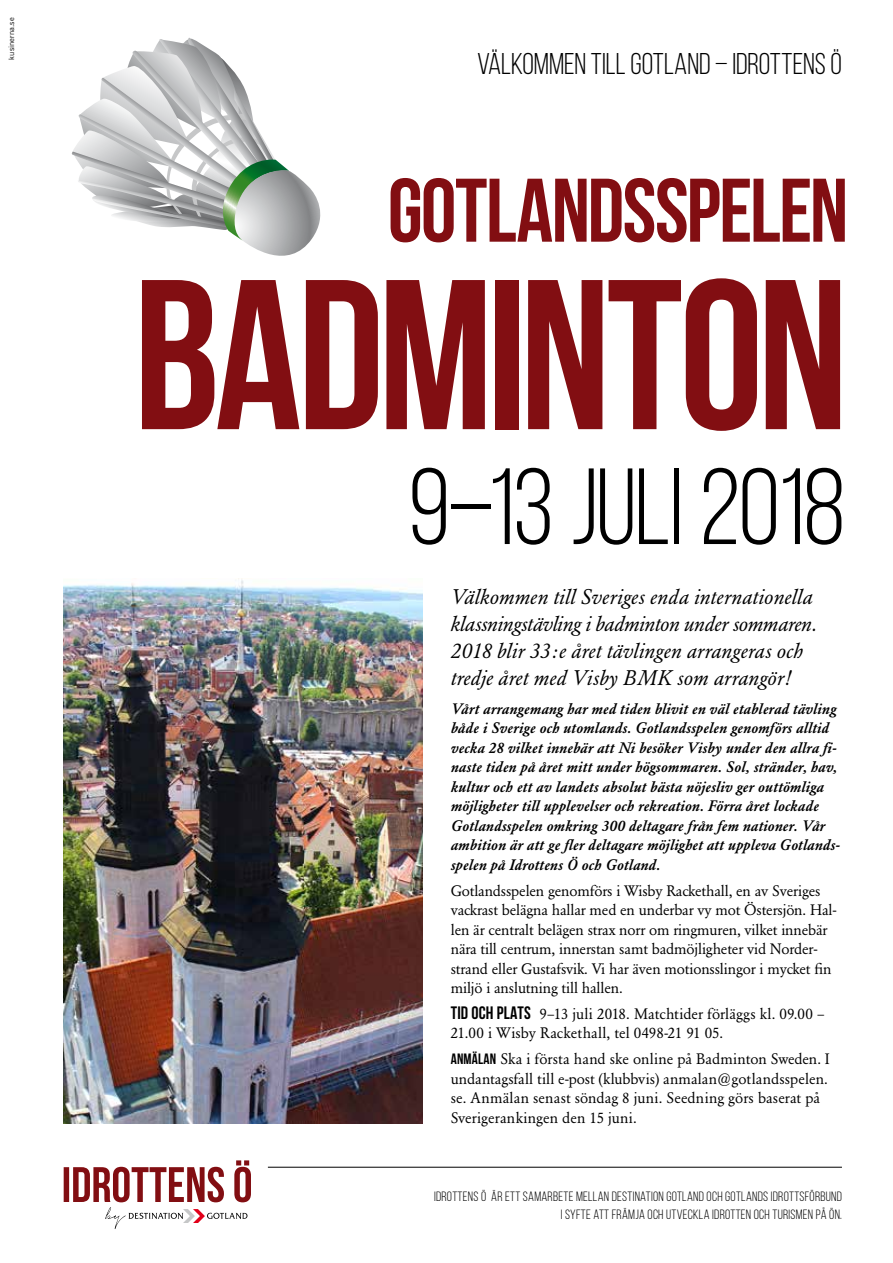
<style>
.page{position:relative;width:893px;height:1263px;background:#fff}
.page>*{position:absolute;margin:0;border:0;box-sizing:border-box;transform-origin:0 0}
.t1{font:700 213px "Bebas Neue";letter-spacing:-.025em;color:#820e12}
.t2{font:108px "Bebas Neue";letter-spacing:-.015em;color:#000}
.t3{font:700 90px "Bebas Neue";letter-spacing:-.02em;color:#820e12}
.t4{font:30px "Bebas Neue";color:#000}
.t5{font:italic 21px/27px "Garamond BE";letter-spacing:.01em;color:#000}
.t6{font:15px/19.5px "Garamond BE";letter-spacing:-.01em;color:#000}
.t7{font:italic 500 15px/19.5px "Garamond BE";letter-spacing:.015em;color:#000}
.t8{font:13.5px/18px "Bebas Neue";letter-spacing:.02em;color:#000;text-align:right}
.t9{font:7.5px "Trade Gothic";letter-spacing:.01em;color:#000}
.s1{font-family:"Bebas Neue";font-weight:700;font-size:18px}
.s2{font-family:"Bebas Neue";font-weight:700}
</style>
<div class="page">
<hr style="left:268px;top:1167px;width:574px;height:1px;background:#000">
<svg style="left:64px;top:1160px;width:187px;height:69px"></svg>
<svg style="left:72px;top:38px;width:249px;height:218px"></svg>
<img style="left:64px;top:580px;width:358px;height:543px">
<p class="t9" style="left:7px;top:60px;width:43px;rotate:-90deg">kusinerna.se</p>
<h3 class="t4" style="left:477px;top:47px;width:366px">VÄLKOMMEN TILL GOTLAND – IDROTTENS Ö</h3>
<h3 class="t3" style="left:388px;top:161px;width:462px">GOTLANDSSPELEN</h3>
<h1 class="t1" style="left:133px;top:239px;width:716px">BADMINTON</h1>
<h2 class="t2" style="left:409px;top:449px;width:438px">9–13 JULI 2018</h2>
<h3 class="t5" style="left:451px;top:583px;width:368px">Välkommen till Sveriges enda internationella klassningstävling i badminton under sommaren.<br>2018 blir 33:e året tävlingen arrangeras och tredje året med Visby BMK som arrangör!</h3>
<p class="t7" style="left:451px;top:699px;width:391px">Vårt arrangemang har med tiden blivit en väl etablerad tävling både i Sverige och utomlands. Gotlandsspelen genomförs alltid vecka 28 vilket innebär att Ni besöker Visby under den allra fi&shy;naste tiden på året mitt under högsommaren. Sol, stränder, hav, kultur och ett av landets absolut bästa nöjesliv ger outtömliga möjligheter till upplevelser och rekreation. Förra året lockade Gotlandsspelen omkring 300 deltagare från fem nationer. Vår ambition är att ge fler deltagare möjlighet att uppleva Gotlands&shy;spelen på Idrottens Ö och Gotland.</p>
<p class="t6" style="left:451px;top:881px;width:387px">Gotlandsspelen genomförs i Wisby Rackethall, en av Sveriges vackrast belägna hallar med en underbar vy mot Östersjön. Hal&shy;len är centralt belägen strax norr om ringmuren, vilket innebär nära till centrum, innerstan samt badmöjligheter vid Norder&shy;strand eller Gustafsvik. Vi har även motionsslingor i mycket fin miljö i anslutning till hallen.</p>
<p class="t6" style="left:451px;top:1004px;width:375px"><span class="s1">TID OCH PLATS</span> 9–13 juli 2018. Matchtider förläggs kl. 09.00 –<br>21.00 i Wisby Rackethall, tel 0498-21 91 05.</p>
<p class="t6" style="left:451px;top:1049px;width:381px"><span class="s2">ANMÄLAN</span> Ska i första hand ske online på Badminton Sweden. I undantagsfall till e-post (klubbvis) anmalan@gotlandsspelen. se. Anmälan senast söndag 8 juni. Seedning görs baserat på Sverigerankingen den 15 juni.</p>
<p class="t8" style="left:434px;top:1187px;width:409px">IDROTTENS Ö ÄR ETT SAMARBETE MELLAN DESTINATION GOTLAND OCH GOTLANDS IDROTTSFÖRBUND<br>I SYFTE ATT FRÄMJA OCH UTVECKLA IDROTTEN OCH TURISMEN PÅ ÖN.</p>
</div>
